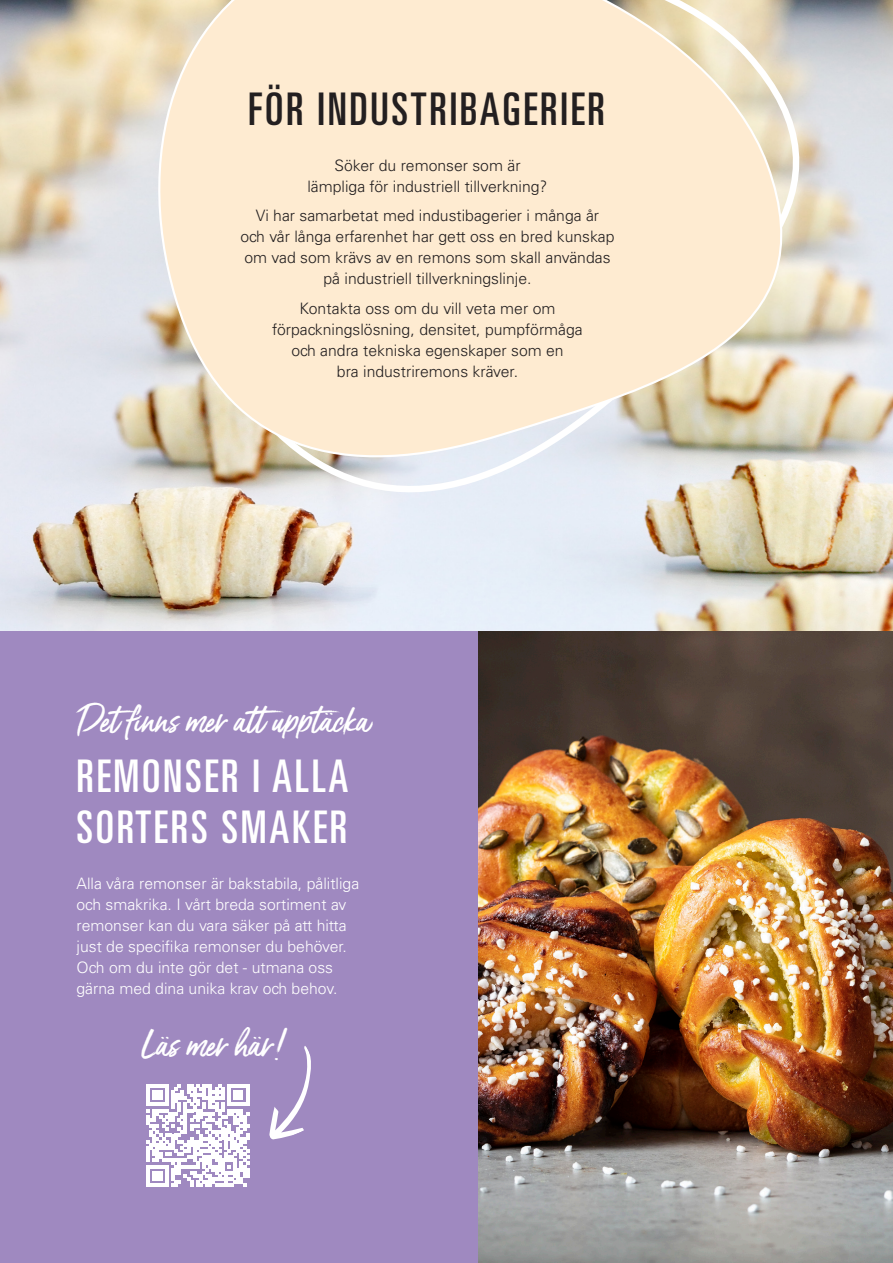
<style>
.page{position:relative;width:893px;height:1263px;background:#fff}
.page>*{position:absolute;margin:0;border:0;box-sizing:border-box;transform-origin:0 0}
.t1{font:ultra-condensed 45px/51px "Univers LT Std";letter-spacing:.06em;color:#fff}
.t2{font:ultra-condensed 45px "Univers LT Std";letter-spacing:.06em;color:#231f20}
.Script{font:36px "Gotcha";color:#fff}
.t3{font:300 15.75px/21px "Univers LT Std";color:#231f20;text-align:center}
.t4{font:300 15.75px/21px "Univers LT Std";color:#fff}
</style>
<div class="page">
<img style="left:0;top:0;width:893px;height:631px">
<div style="left:0;top:631px;width:893px;height:632px;background:#9f89c0"></div>
<svg style="left:269px;top:1046px;width:42px;height:93px"></svg>
<svg style="left:146px;top:1084px;width:103px;height:103px"></svg>
<svg style="left:124px;top:0;width:747px;height:535px;background:#e2ddd4"></svg>
<svg style="left:130px;top:0;width:700px;height:483px;background:#f3e4cd"></svg>
<img style="left:479px;top:631px;width:414px;height:632px">
<p class="t2" style="left:248px;top:84px;width:358px">FÖR INDUSTRIBAGERIER</p>
<p class="t3" style="left:307px;top:155px;width:242px">Söker du remonser som är lämpliga för industriell tillverkning?</p>
<p class="t3" style="left:240px;top:205px;width:376px">Vi har samarbetat med industibagerier i många år<br>och vår långa erfarenhet har gett oss en bred kunskap om vad som krävs av en remons som skall användas på industriell tillverkningslinje.</p>
<p class="t3" style="left:272px;top:298px;width:312px">Kontakta oss om du vill veta mer om förpackningslösning, densitet, pumpförmåga och andra tekniska egenskaper som en<br>bra industriremons kräver.</p>
<p class="Script" style="left:77px;top:696px;width:294px">Detfinns mer attupptäcka</p>
<p class="t1" style="left:77px;top:750px;width:274px">REMONSER I ALLA<br>SORTERS SMAKER</p>
<p class="t4" style="left:77px;top:873px;width:284px">Alla våra remonser är bakstabila, pålitliga och smakrika. I vårt breda sortiment av remonser kan du vara säker på att hitta just de specifika remonser du behöver.<br>Och om du inte gör det - utmana oss gärna med dina unika krav och behov.</p>
<p class="Script" style="left:141px;top:1020px;width:146px">Läs mer här!</p>
</div>
